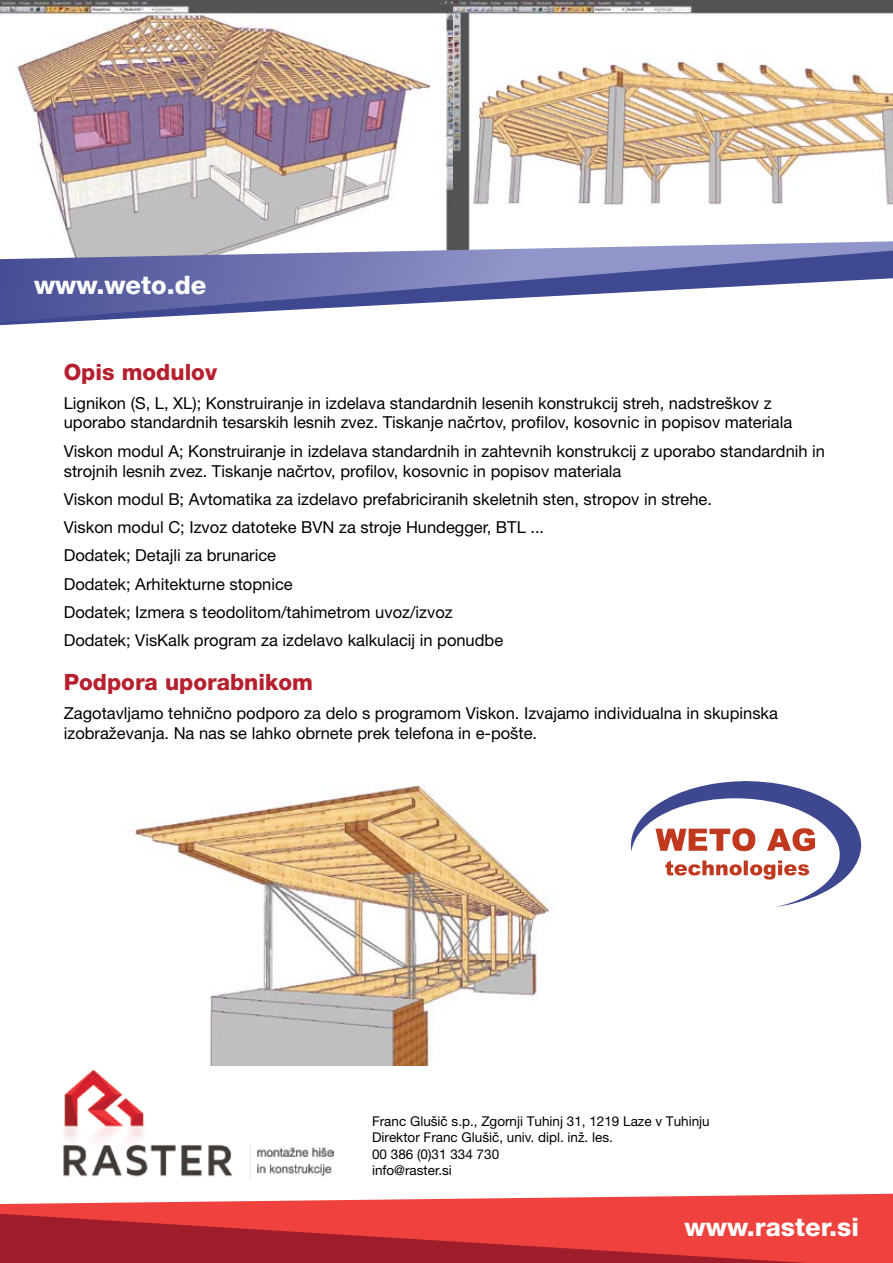
<style>
.page{position:relative;width:893px;height:1263px;background:#fff}
.page>*{position:absolute;margin:0;border:0;box-sizing:border-box;transform-origin:0 0}
.t1{font:800 25.5px "Helvetica Neue LT Std";color:#fff}
.t2{font:800 22.5px "Helvetica Neue LT Std";color:#b6202e}
.t3{font:16.5px/28.3px "Helvetica Neue LT Std";color:#000}
.t4{font:13.5px/16.2px "Helvetica Neue LT Std";color:#000}
</style>
<div class="page">
<svg style="left:0;top:1194px;width:893px;height:69px;fill:#ef413d"></svg>
<svg style="left:0;top:1214px;width:807px;height:49px;background:#c62e33"></svg>
<img style="left:0;top:0;width:893px;height:241px">
<svg style="left:69px;top:241px;width:824px;height:10px"></svg>
<svg style="left:0;top:251px;width:893px;height:74px"></svg>
<img style="left:64px;top:1071px;width:269px;height:108px">
<svg style="left:631px;top:781px;width:230px;height:126px"></svg>
<svg style="left:778px;top:864px;width:4px;height:11px"></svg>
<img style="left:134px;top:784px;width:417px;height:282px">
<h1 class="t1" style="left:34px;top:269px;width:174px">www.weto.de</h1>
<h2 class="t2" style="left:64px;top:359px;width:155px">Opis modulov</h2>
<p class="t3" style="left:64px;top:393px;width:730px;line-height:19.8px">Lignikon (S, L, XL); Konstruiranje in izdelava standardnih lesenih konstrukcij streh, nadstreškov z uporabo standardnih tesarskih lesnih zvez. Tiskanje načrtov, profilov, kosovnic in popisov materiala</p>
<p class="t3" style="left:64px;top:441px;width:763px;line-height:19.8px">Viskon modul A; Konstruiranje in izdelava standardnih in zahtevnih konstrukcij z uporabo standardnih in strojnih lesnih zvez. Tiskanje načrtov, profilov, kosovnic in popisov materiala</p>
<p class="t3" style="left:64px;top:485px;width:650px">Viskon modul B; Avtomatika za izdelavo prefabriciranih skeletnih sten, stropov in strehe.<br>Viskon modul C; Izvoz datoteke BVN za stroje Hundegger, BTL ...<br>Dodatek; Detajli za brunarice<br>Dodatek; Arhitekturne stopnice<br>Dodatek; Izmera s teodolitom/tahimetrom uvoz/izvoz<br>Dodatek; VisKalk program za izdelavo kalkulacij in ponudbe</p>
<h2 class="t2" style="left:64px;top:669px;width:251px">Podpora uporabnikom</h2>
<p class="t3" style="left:64px;top:703px;width:716px;line-height:19.8px">Zagotavljamo tehnično podporo za delo s programom Viskon. Izvajamo individualna in skupinska izobraževanja. Na nas se lahko obrnete prek telefona in e-pošte.</p>
<p class="t4" style="left:372px;top:1113px;width:339px">Franc Glušič s.p., Zgornji Tuhinj 31, 1219 Laze v Tuhinju Direktor Franc Glušič, univ. dipl. inž. les.<br>00 386 (0)31 334 730<br>info@raster.si</p>
<h1 class="t1" style="left:685px;top:1212px;width:176px">www.raster.si</h1>
</div>
